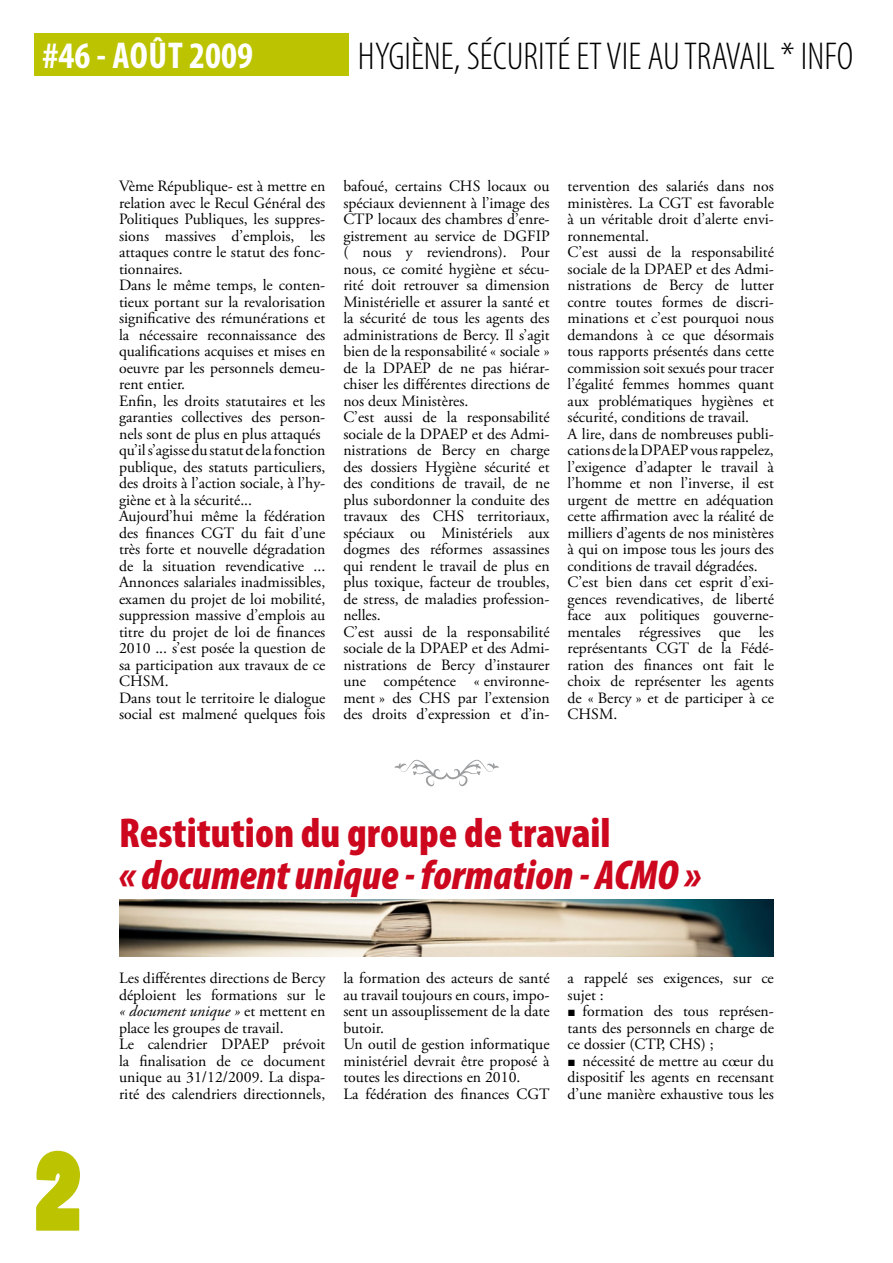
<style>
.page{position:relative;width:893px;height:1263px;background:#fff}
.page>*{position:absolute;margin:0;border:0;box-sizing:border-box;transform-origin:0 0}
.TITRE_-_2{font:italic 900 condensed 42px/42px "Myriad Pro";color:#cc071e}
.t1{font:300 condensed 39px "Myriad Pro";color:#000}
.t2{font:700 condensed 37.5px "Myriad Pro";color:#fff}
.Paragraphe_DEFAUT{font:15.75px/16.5px "Adobe Garamond Pro";color:#000;text-align:justify}
.Paragraphe_PUCE{font:15.75px/16.5px "Adobe Garamond Pro";color:#000;text-align:justify}
.t3{font:13.5px "Arial";color:#000}
.s1{font-style:normal}
.s2{font-style:italic}
</style>
<div class="page">
<div style="left:34px;top:33px;width:314px;height:43px;background:#bcc300"></div>
<img style="left:119px;top:900px;width:655px;height:57px">
<svg style="left:394px;top:759px;width:105px;height:27px"></svg>
<p class="t2" style="left:43px;top:32px;width:212px">#46 ‑ août 2009</p>
<p class="t1" style="left:358px;top:33px;width:494px">HYGIÈNE, SÉCURITÉ ET VIE AU TRAVAIL * INFO</p>
<p class="Paragraphe_DEFAUT" style="left:119px;top:178px;width:208px">Vème République- est à mettre en relation avec le Recul Général des Politiques Publiques, les suppres&shy;sions massives d’emplois, les attaques contre le statut des fonc&shy;tionnaires.</p>
<p class="Paragraphe_DEFAUT" style="left:119px;top:277px;width:208px">Dans le même temps, le conten&shy;tieux portant sur la revalorisation significative des rémunérations et la nécessaire reconnaissance des qualifications acquises et mises en oeuvre par les personnels demeu&shy;rent entier.</p>
<p class="Paragraphe_DEFAUT" style="left:119px;top:393px;width:208px">Enfin, les droits statutaires et les garanties collectives des person&shy;nels sont de plus en plus attaqués</p>
<p class="Paragraphe_DEFAUT" style="left:119px;top:442px;width:208px">qu’il s’agisse du statut de la fonction publique, des statuts particuliers, des droits à l’action sociale, à l’hy&shy;giène et à la sécurité...</p>
<p class="Paragraphe_DEFAUT" style="left:119px;top:508px;width:208px">Aujourd’hui même la fédération des finances CGT du fait d’une très forte et nouvelle dégradation de la situation revendicative ...<br>Annonces salariales inadmissibles, examen du projet de loi mobilité, suppression massive d’emplois au titre du projet de loi de finances 2010 ... s’est posée la question de sa participation aux travaux de ce CHSM.</p>
<p class="Paragraphe_DEFAUT" style="left:119px;top:690px;width:208px">Dans tout le territoire le dialogue social est malmené quelques fois</p>
<p class="Paragraphe_DEFAUT" style="left:343px;top:178px;width:208px">bafoué, certains CHS locaux ou spéciaux deviennent à l’image des CTP locaux des chambres d’enre&shy;gistrement au service de DGFIP ( nous y reviendrons). Pour nous, ce comité hygiène et sécu&shy;rité doit retrouver sa dimension Ministérielle et assurer la santé et la sécurité de tous les agents des administrations de Bercy. Il s’agit bien de la responsabilité « sociale » de la DPAEP de ne pas hiérar&shy;chiser les différentes directions de nos deux Ministères.</p>
<p class="Paragraphe_DEFAUT" style="left:343px;top:409px;width:208px">C’est aussi de la responsabilité sociale de la DPAEP et des Admi&shy;nistrations de Bercy en charge des dossiers Hygiène sécurité et des conditions de travail, de ne plus subordonner la conduite des travaux des CHS territoriaux, spéciaux ou Ministériels aux dogmes des réformes assassines qui rendent le travail de plus en plus toxique, facteur de troubles, de stress, de maladies profession&shy;nelles.</p>
<p class="Paragraphe_DEFAUT" style="left:343px;top:624px;width:208px">C’est aussi de la responsabilité sociale de la DPAEP et des Admi&shy;nistrations de Bercy d’instaurer une compétence « environne&shy;ment » des CHS par l’extension des droits d’expression et d’in-</p>
<p class="Paragraphe_DEFAUT" style="left:568px;top:178px;width:208px">tervention des salariés dans nos ministères. La CGT est favorable à un véritable droit d’alerte envi&shy;ronnemental.</p>
<p class="Paragraphe_DEFAUT" style="left:568px;top:244px;width:208px">C’est aussi de la responsabilité sociale de la DPAEP et des Admi&shy;nistrations de Bercy de lutter contre toutes formes de discri&shy;minations et c’est pourquoi nous demandons à ce que désormais tous rapports présentés dans cette commission soit sexués pour tracer l’égalité femmes hommes quant aux problématiques hygiènes et sécurité, conditions de travail.</p>
<p class="Paragraphe_DEFAUT" style="left:568px;top:426px;width:208px">A lire, dans de nombreuses publi&shy;cations de la DPAEP vous rappelez, l’exigence d’adapter le travail à l’homme et non l’inverse, il est urgent de mettre en adéquation cette affirmation avec la réalité de milliers d’agents de nos ministères à qui on impose tous les jours des conditions de travail dégradées.</p>
<p class="Paragraphe_DEFAUT" style="left:568px;top:574px;width:208px">C’est bien dans cet esprit d’exi&shy;gences revendicatives, de liberté face aux politiques gouverne&shy;mentales régressives que les représentants CGT de la Fédé&shy;ration des finances ont fait le choix de représenter les agents de « Bercy » et de participer à ce CHSM.</p>
<p class="TITRE_-_2" style="left:119px;top:811px;width:583px"><span class="s1">Restitution du groupe de travail<br></span>« document unique -formation - ACMO »</p>
<p class="Paragraphe_DEFAUT" style="left:119px;top:970px;width:208px">Les différentes directions de Bercy déploient les formations sur le <span class="s2">« document unique »</span> et mettent en place les groupes de travail.</p>
<p class="Paragraphe_DEFAUT" style="left:119px;top:1036px;width:208px">Le calendrier DPAEP prévoit la finalisation de ce document unique au 31/12/2009. La dispa&shy;rité des calendriers directionnels,</p>
<p class="Paragraphe_DEFAUT" style="left:343px;top:970px;width:208px">la formation des acteurs de santé au travail toujours en cours, impo&shy;sent un assouplissement de la date butoir.</p>
<p class="Paragraphe_DEFAUT" style="left:343px;top:1036px;width:208px">Un outil de gestion informatique ministériel devrait être proposé à toutes les directions en 2010.</p>
<p class="Paragraphe_DEFAUT" style="left:343px;top:1086px;width:208px">La fédération des finances CGT</p>
<p class="Paragraphe_DEFAUT" style="left:568px;top:970px;width:208px">a rappelé ses exigences, sur ce sujet :</p>
<p class="Paragraphe_PUCE" style="left:568px;top:1003px;width:208px;text-indent:15px">formation des tous représen&shy;tants des personnels en charge de ce dossier (CTP, CHS) ;</p>
<p class="Paragraphe_PUCE" style="left:568px;top:1053px;width:208px;text-indent:15px">nécessité de mettre au cœur du dispositif les agents en recensant d’une manière exhaustive tous les</p>
<p class="t3" style="left:568px;top:1002px;width:10px">■</p>
<p class="t3" style="left:568px;top:1052px;width:10px">■</p>
</div>
